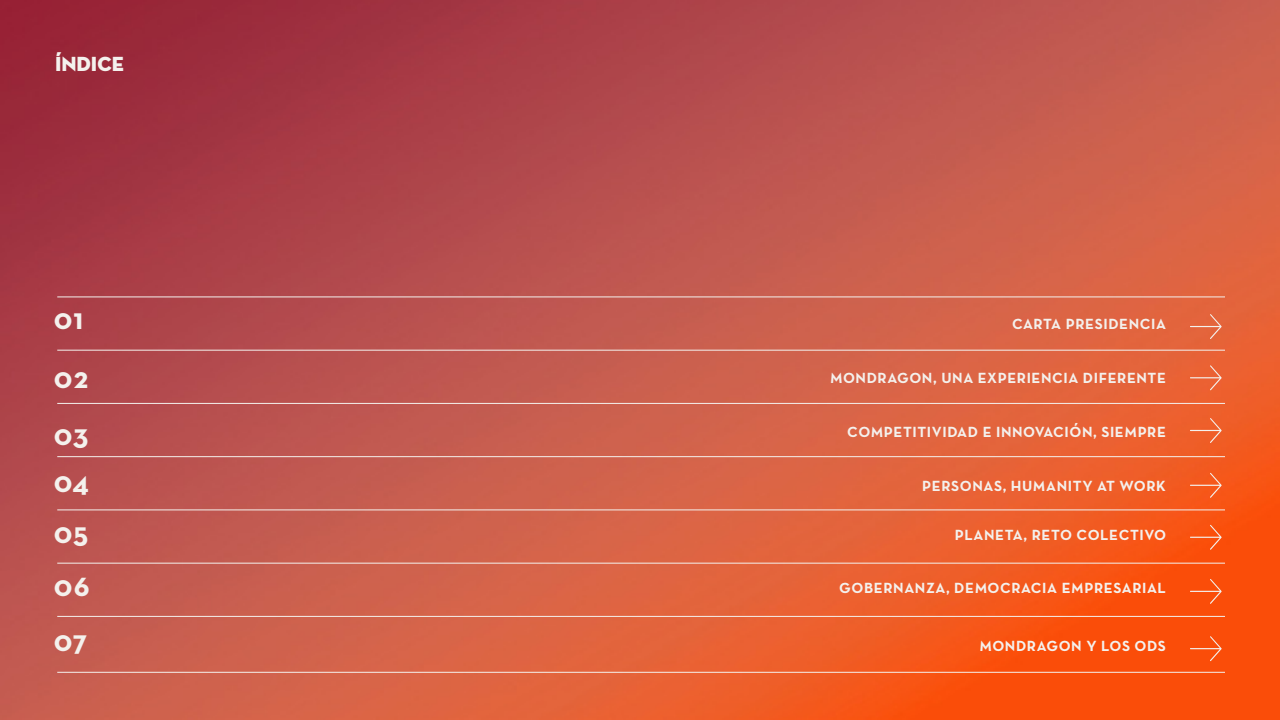
<style>
.page{position:relative;width:1280px;height:720px;background:#fff}
.page>*{position:absolute;margin:0;border:0;box-sizing:border-box;transform-origin:0 0}
.t1{font:700 30px/57.7px "Neutra Text";letter-spacing:.02em;color:#f4f1ed}
.t2{font:20.8px "Neutra Disp Titling";color:#f4f1ed}
.t3{font:15px "Neutra Text Bold Alt";letter-spacing:.04em;color:#f4f1ed}
</style>
<div class="page">
<img style="left:0;top:0;width:1280px;height:720px">
<hr style="left:57px;top:350px;width:1168px;height:1px;background:#f4f1ed">
<hr style="left:57px;top:403px;width:1168px;height:1px;background:#f4f1ed">
<hr style="left:57px;top:456px;width:1168px;height:1px;background:#f4f1ed">
<hr style="left:57px;top:563px;width:1168px;height:1px;background:#f4f1ed">
<hr style="left:57px;top:509px;width:1168px;height:1px;background:#f4f1ed">
<hr style="left:57px;top:616px;width:1168px;height:1px;background:#f4f1ed">
<hr style="left:57px;top:672px;width:1168px;height:1px;background:#f4f1ed">
<hr style="left:57px;top:296px;width:1168px;height:1px;background:#f4f1ed">
<svg style="left:1190px;top:314px;width:32px;height:25px"></svg>
<svg style="left:1190px;top:365px;width:32px;height:25px"></svg>
<svg style="left:1190px;top:418px;width:32px;height:25px"></svg>
<svg style="left:1190px;top:525px;width:32px;height:25px"></svg>
<svg style="left:1190px;top:473px;width:32px;height:25px"></svg>
<svg style="left:1190px;top:579px;width:32px;height:25px"></svg>
<svg style="left:1190px;top:636px;width:32px;height:25px"></svg>
<h2 class="t2" style="left:55px;top:51px;width:70px">ÍNDICE</h2>
<h1 class="t1" style="left:54px;top:290px;width:36px">01<br>02<br>03</h1>
<p class="t3" style="left:1012px;top:315px;width:155px">CARTA PRESIDENCIA</p>
<p class="t3" style="left:830px;top:369px;width:337px">MONDRAGON, UNA EXPERIENCIA DIFERENTE</p>
<p class="t3" style="left:847px;top:422px;width:320px">COMPETITIVIDAD E INNOVACIÓN, SIEMPRE</p>
<h1 class="t1" style="left:54px;top:452px;width:37px">04</h1>
<p class="t3" style="left:922px;top:476px;width:245px">PERSONAS, HUMANITY AT WORK</p>
<h1 class="t1" style="left:54px;top:503px;width:36px">05</h1>
<p class="t3" style="left:955px;top:525px;width:213px">PLANETA, RETO COLECTIVO</p>
<h1 class="t1" style="left:54px;top:557px;width:37px;line-height:55.2px">06<br>07</h1>
<p class="t3" style="left:839px;top:579px;width:328px">GOBERNANZA, DEMOCRACIA EMPRESARIAL</p>
<p class="t3" style="left:979px;top:636px;width:188px">MONDRAGON Y LOS ODS</p>
</div>
